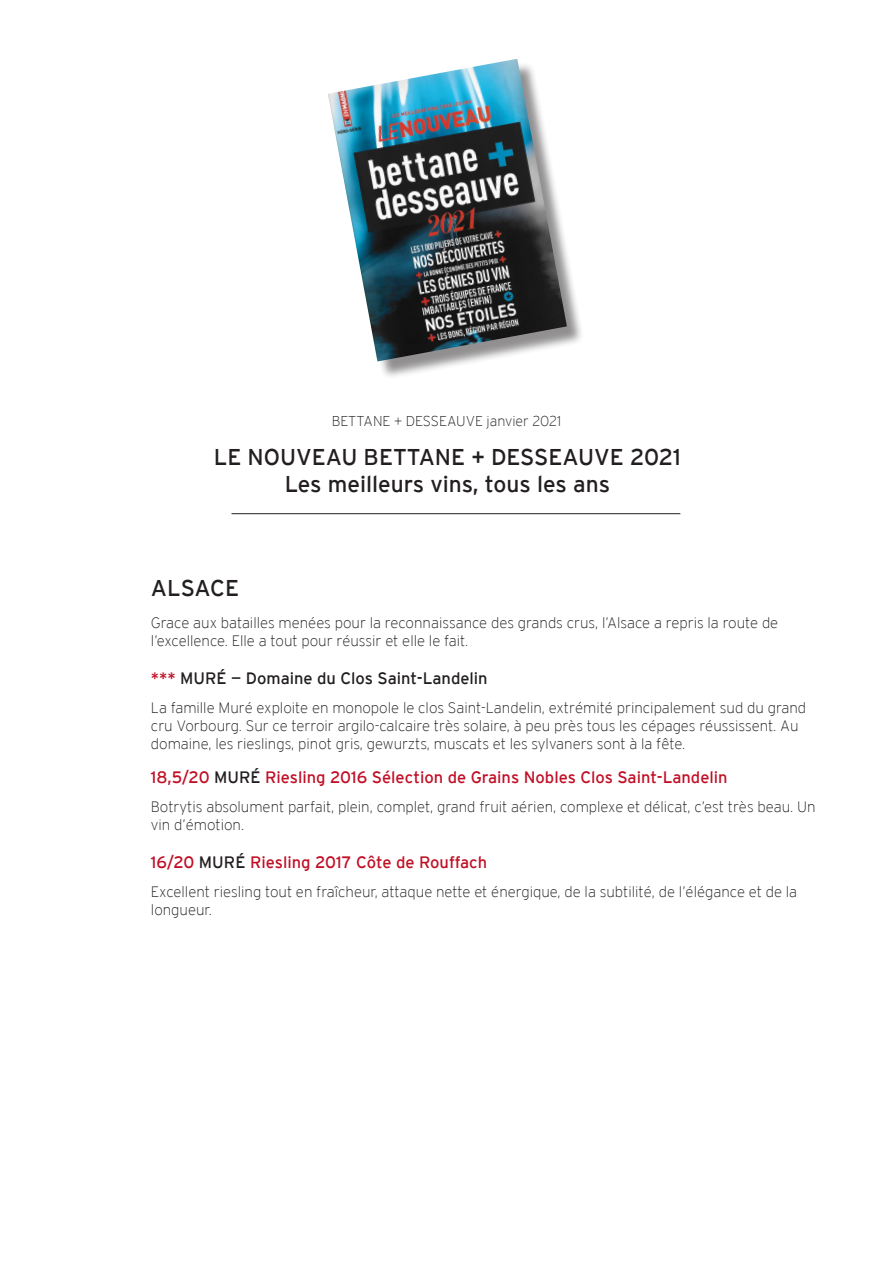
<style>
.page{position:relative;width:893px;height:1263px;background:#fff}
.page>*{position:absolute;margin:0;border:0;box-sizing:border-box;transform-origin:0 0}
.t1{font:22.8px "Interstate";color:#231f20}
.t2{font:16.5px "Interstate";color:#c10f26}
.t3{font:16.5px "Interstate";color:#221e1f}
.t4{font:200 15px/18px "Interstate";color:#231f20}
.t5{font:200 14.25px "Interstate";color:#231f20}
.s1{color:#c10f26}
.s2{color:#221e1f}
</style>
<div class="page">
<div style="left:331px;top:62px;width:254px;height:318px;background:#231f20;opacity:.5"></div>
<img style="left:328px;top:59px;width:239px;height:302px">
<hr style="left:231px;top:513px;width:449px;height:1px;background:#231f20">
<p class="t5" style="left:332px;top:413px;width:231px">BETTANE + DESSEAUVE janvier 2021</p>
<p class="t1" style="left:214px;top:444px;width:469px">LE NOUVEAU BETTANE + DESSEAUVE 2021</p>
<p class="t1" style="left:285px;top:471px;width:327px">Les meilleurs vins, tous les ans</p>
<p class="t1" style="left:151px;top:575px;width:90px">ALSACE</p>
<p class="t4" style="left:151px;top:614px;width:629px">Grace aux batailles menées pour la reconnaissance des grands crus, l’Alsace a repris la route de l’excellence. Elle a tout pour réussir et elle le fait.</p>
<p class="t3" style="left:151px;top:669px;width:338px"><span class="s1">***</span> MURÉ — Domaine du Clos Saint-Landelin</p>
<p class="t4" style="left:151px;top:699px;width:657px">La famille Muré exploite en monopole le clos Saint-Landelin, extrémité principalement sud du grand cru Vorbourg. Sur ce terroir argilo-calcaire très solaire, à peu près tous les cépages réussissent. Au domaine, les rieslings, pinot gris, gewurzts, muscats et les sylvaners sont à la fête.</p>
<p class="t2" style="left:151px;top:768px;width:578px">18,5/20 <span class="s2">MURÉ</span> Riesling 2016 Sélection de Grains Nobles Clos Saint-Landelin</p>
<p class="t4" style="left:151px;top:798px;width:666px">Botrytis absolument parfait, plein, complet, grand fruit aérien, complexe et délicat, c’est très beau. Un vin d’émotion.</p>
<p class="t2" style="left:151px;top:853px;width:338px">16/20 <span class="s2">MURÉ</span> Riesling 2017 Côte de Rouffach</p>
<p class="t4" style="left:151px;top:883px;width:648px">Excellent riesling tout en fraîcheur, attaque nette et énergique, de la subtilité, de l’élégance et de la longueur.</p>
</div>
